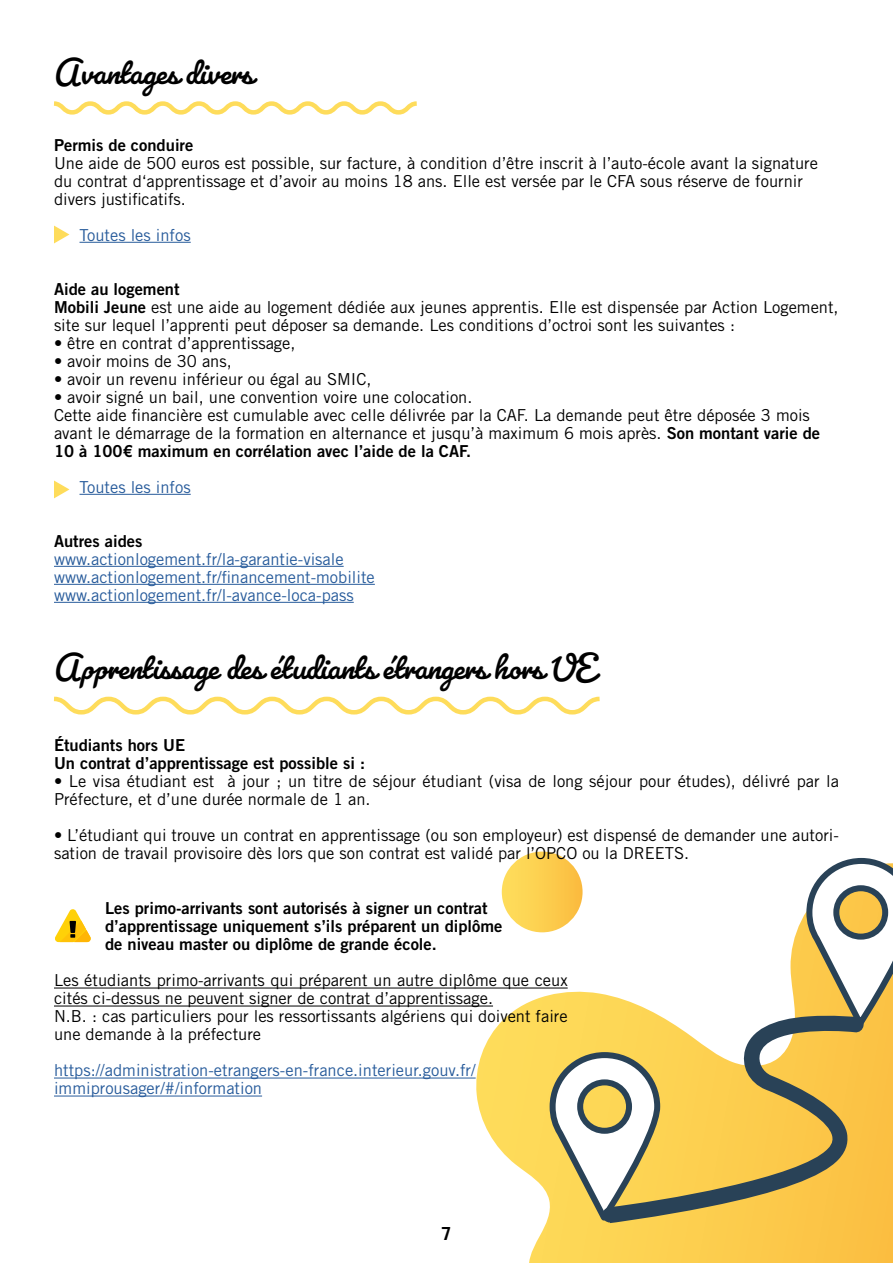
<style>
.page{position:relative;width:893px;height:1263px;background:#fff}
.page>*{position:absolute;margin:0;border:0;box-sizing:border-box;transform-origin:0 0}
.t1{font:700 37.5px "Pacifico";color:#000}
.t2{font:700 18px "Trade Gothic LT Std";color:#000}
.t3{font:16.5px/18px "Trade Gothic LT Std";color:#000}
.t4{font:16.5px/18px "Trade Gothic LT Std Bd 2";color:#000}
.t5{font:16.5px/18px "Trade Gothic LT Std";color:#275b9b}
.s1{font-family:"Trade Gothic LT Std Bd 2"}
</style>
<div class="page">
<hr style="left:80px;top:242px;width:111px;height:1px;background:#275b9b">
<hr style="left:80px;top:494px;width:111px;height:1px;background:#275b9b">
<hr style="left:54px;top:566px;width:290px;height:1px;background:#275b9b">
<hr style="left:54px;top:584px;width:321px;height:1px;background:#275b9b">
<hr style="left:54px;top:602px;width:300px;height:1px;background:#275b9b">
<svg style="left:54px;top:101px;width:363px;height:14px"></svg>
<svg style="left:54px;top:226px;width:15px;height:17px"></svg>
<svg style="left:54px;top:480px;width:15px;height:18px"></svg>
<svg style="left:53px;top:696px;width:547px;height:19px"></svg>
<svg style="left:55px;top:909px;width:36px;height:34px"></svg>
<svg style="left:474px;top:866px;width:419px;height:397px"></svg>
<div style="left:502px;top:851px;width:81px;height:81px;background:#fdd554;border-radius:40px"></div>
<svg style="left:547px;top:855px;width:346px;height:387px"></svg>
<svg style="left:602px;top:1014px;width:262px;height:209px;background:#d7bb67"></svg>
<hr style="left:54px;top:987px;width:514px;height:1px;background:#000">
<hr style="left:54px;top:1005px;width:439px;height:1px;background:#000">
<hr style="left:54px;top:1077px;width:422px;height:1px;background:#275b9b">
<hr style="left:54px;top:1095px;width:208px;height:1px;background:#275b9b">
<h1 class="t1" style="left:54px;top:49px;width:200px">Avantages divers</h1>
<p class="t4" style="left:54px;top:135px;width:141px">Permis de conduire</p>
<p class="t3" style="left:54px;top:154px;width:765px">Une aide de 500 euros est possible, sur facture, à condition d’être inscrit à l’auto-école avant la signature du contrat d‘apprentissage et d’avoir au moins 18 ans. Elle est versée par le CFA sous réserve de fournir divers justificatifs.</p>
<p class="t5" style="left:80px;top:226px;width:113px">Toutes les infos</p>
<p class="t4" style="left:54px;top:279px;width:127px">Aide au logement</p>
<p class="t3" style="left:54px;top:298px;width:786px"><span class="s1">Mobili Jeune</span> est une aide au logement dédiée aux jeunes apprentis. Elle est dispensée par Action Logement, site sur lequel l’apprenti peut déposer sa demande. Les conditions d’octroi sont les suivantes :</p>
<p class="t3" style="left:54px;top:334px;width:243px">• être en contrat d’apprentissage,</p>
<p class="t3" style="left:54px;top:352px;width:179px">• avoir moins de 30 ans,</p>
<p class="t3" style="left:54px;top:370px;width:319px">• avoir un revenu inférieur ou égal au SMIC,</p>
<p class="t3" style="left:54px;top:388px;width:768px">• avoir signé un bail, une convention voire une colocation.<br>Cette aide financière est cumulable avec celle délivrée par la CAF. La demande peut être déposée 3 mois avant le démarrage de la formation en alternance et jusqu’à maximum 6 mois après. <span class="s1">Son montant varie de</span></p>
<p class="t4" style="left:54px;top:441px;width:419px">10 à 100€ maximum en corrélation avec l’aide de la CAF.</p>
<p class="t5" style="left:80px;top:478px;width:113px">Toutes les infos</p>
<p class="t4" style="left:54px;top:531px;width:90px">Autres aides</p>
<p class="t5" style="left:54px;top:550px;width:322px">www.actionlogement.fr/la-garantie-visale www.actionlogement.fr/financement-mobilite www.actionlogement.fr/l-avance-loca-pass</p>
<h1 class="t1" style="left:54px;top:644px;width:544px">Apprentissage des étudiants étrangers hors UE</h1>
<p class="t4" style="left:54px;top:736px;width:313px">Étudiants hors UE<br>Un contrat d’apprentissage est possible si :</p>
<p class="t3" style="left:54px;top:772px;width:787px">• Le visa étudiant est à jour ; un titre de séjour étudiant (visa de long séjour pour études), délivré par la<br>Préfecture, et d’une durée normale de 1 an.</p>
<p class="t3" style="left:54px;top:826px;width:786px">• L’étudiant qui trouve un contrat en apprentissage (ou son employeur) est dispensé de demander une autori&shy;sation de travail provisoire dès lors que son contrat est validé par l’OPCO ou la DREETS.</p>
<p class="t4" style="left:105px;top:899px;width:399px">Les primo-arrivants sont autorisés à signer un contrat d’apprentissage uniquement s’ils préparent un diplôme de niveau master ou diplôme de grande école.</p>
<p class="t3" style="left:54px;top:971px;width:515px">Les étudiants primo-arrivants qui préparent un autre diplôme que ceux cités ci-dessus ne peuvent signer de contrat d’apprentissage.<br>N.B. : cas particuliers pour les ressortissants algériens qui doivent faire une demande à la préfecture</p>
<p class="t5" style="left:54px;top:1061px;width:423px">https://administration-etrangers-en-france.interieur.gouv.fr/ immiprousager/#/information</p>
<p class="t2" style="left:441px;top:1223px;width:12px">7</p>
</div>
